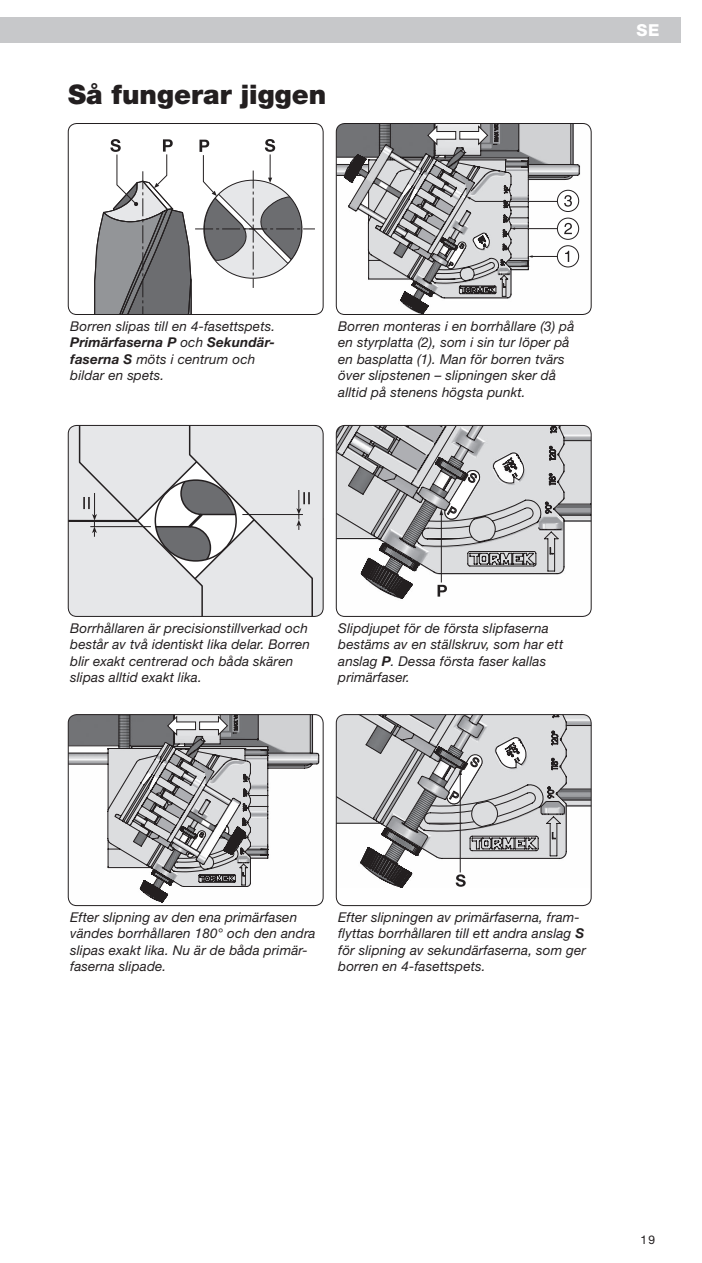
<style>
.page{position:relative;width:702px;height:1263px;background:#fff}
.page>*{position:absolute;margin:0;border:0;box-sizing:border-box;transform-origin:0 0}
.t1{font:900 27px "Helvetica Neue LT Std";color:#231f20}
.t2{font:800 16.5px "Helvetica Neue LT Std";color:#fff}
.t3{font:italic 13.5px/16.5px "Helvetica Neue LT Std";letter-spacing:.01em;color:#231f20}
.t4{font:12px "Helvetica Neue LT Std";color:#231f20}
.s1{font-weight:700}
</style>
<div class="page">
<div style="left:0;top:17px;width:680px;height:26px;background:#c7c8ca"></div>
<svg style="left:566px;top:715px;width:25px;height:140px"></svg>
<svg style="left:336px;top:715px;width:230px;height:173px"></svg>
<div style="left:336px;top:714px;width:255px;height:192px;border:1px solid #231f20;border-radius:9px"></div>
<svg style="left:94px;top:139px;width:221px;height:174px"></svg>
<div style="left:68px;top:123px;width:255px;height:192px;border:1px solid #231f20;border-radius:9px"></div>
<svg style="left:68px;top:425px;width:255px;height:191px;background:#d8d9db"></svg>
<div style="left:68px;top:425px;width:255px;height:192px;border:1px solid #231f20;border-radius:9px"></div>
<svg style="left:336px;top:123px;width:243px;height:191px"></svg>
<div style="left:557px;top:190px;width:21px;height:22px;background:#fff;border-radius:50%"></div>
<div style="left:557px;top:190px;width:22px;height:22px;border:1px solid #231f20;border-radius:50%"></div>
<svg style="left:427px;top:125px;width:145px;height:82px;background:#afafb1"></svg>
<svg style="left:557px;top:246px;width:21px;height:21px"></svg>
<div style="left:557px;top:245px;width:22px;height:22px;border:1px solid #231f20;border-radius:50%"></div>
<svg style="left:528px;top:251px;width:41px;height:11px"></svg>
<hr style="left:514px;top:228px;width:49px;height:1px;background:#231f20">
<svg style="left:510px;top:227px;width:5px;height:3px"></svg>
<div style="left:557px;top:218px;width:21px;height:21px;background:#fff;border-radius:50%"></div>
<div style="left:557px;top:218px;width:22px;height:22px;border:1px solid #231f20;border-radius:50%"></div>
<svg style="left:564px;top:223px;width:8px;height:11px"></svg>
<svg style="left:446px;top:242px;width:20px;height:27px"></svg>
<div style="left:336px;top:123px;width:255px;height:192px;border:1px solid #231f20;border-radius:9px"></div>
<svg style="left:336px;top:425px;width:255px;height:174px"></svg>
<hr style="left:441px;top:515px;width:1px;height:67px;background:#231f20">
<svg style="left:437px;top:585px;width:10px;height:12px"></svg>
<svg style="left:439px;top:470px;width:41px;height:50px"></svg>
<div style="left:336px;top:425px;width:255px;height:192px;border:1px solid #231f20;border-radius:9px"></div>
<svg style="left:68px;top:715px;width:251px;height:187px"></svg>
<svg style="left:167px;top:716px;width:61px;height:20px"></svg>
<svg style="left:186px;top:830px;width:20px;height:28px"></svg>
<div style="left:68px;top:714px;width:255px;height:192px;border:1px solid #231f20;border-radius:9px"></div>
<h1 class="t1" style="left:68px;top:79px;width:260px">Så fungerar jiggen</h1>
<p class="t2" style="left:636px;top:20px;width:24px">SE</p>
<p class="t3" style="left:70px;top:317px;width:206px">Borren slipas till en 4-fasettspets.<br><span class="s1">Primärfaserna P</span> och <span class="s1">Sekundär&shy;faserna S</span> möts i centrum och bildar en spets.</p>
<p class="t3" style="left:338px;top:317px;width:238px">Borren monteras i en borrhållare (3) på en styrplatta (2), som i sin tur löper på en basplatta (1). Man för borren tvärs över slipstenen – slipningen sker då alltid på stenens högsta punkt.</p>
<p class="t3" style="left:70px;top:619px;width:241px">Borrhållaren är precisionstillverkad och består av två identiskt lika delar. Borren blir exakt centrerad och båda skären slipas alltid exakt lika.</p>
<p class="t3" style="left:338px;top:619px;width:226px">Slipdjupet för de första slipfaserna bestäms av en ställskruv, som har ett anslag <span class="s1">P</span>. Dessa första faser kallas primärfaser.</p>
<p class="t3" style="left:70px;top:908px;width:247px">Efter slipning av den ena primärfasen vändes borrhållaren 180° och den andra slipas exakt lika. Nu är de båda primär&shy;faserna slipade.</p>
<p class="t3" style="left:338px;top:908px;width:249px">Efter slipningen av primärfaserna, fram&shy;flyttas borrhållaren till ett andra anslag <span class="s1">S </span>för slipning av sekundärfaserna, som ger borren en 4-fasettspets.</p>
<p class="t4" style="left:640px;top:1232px;width:16px">19</p>
</div>
